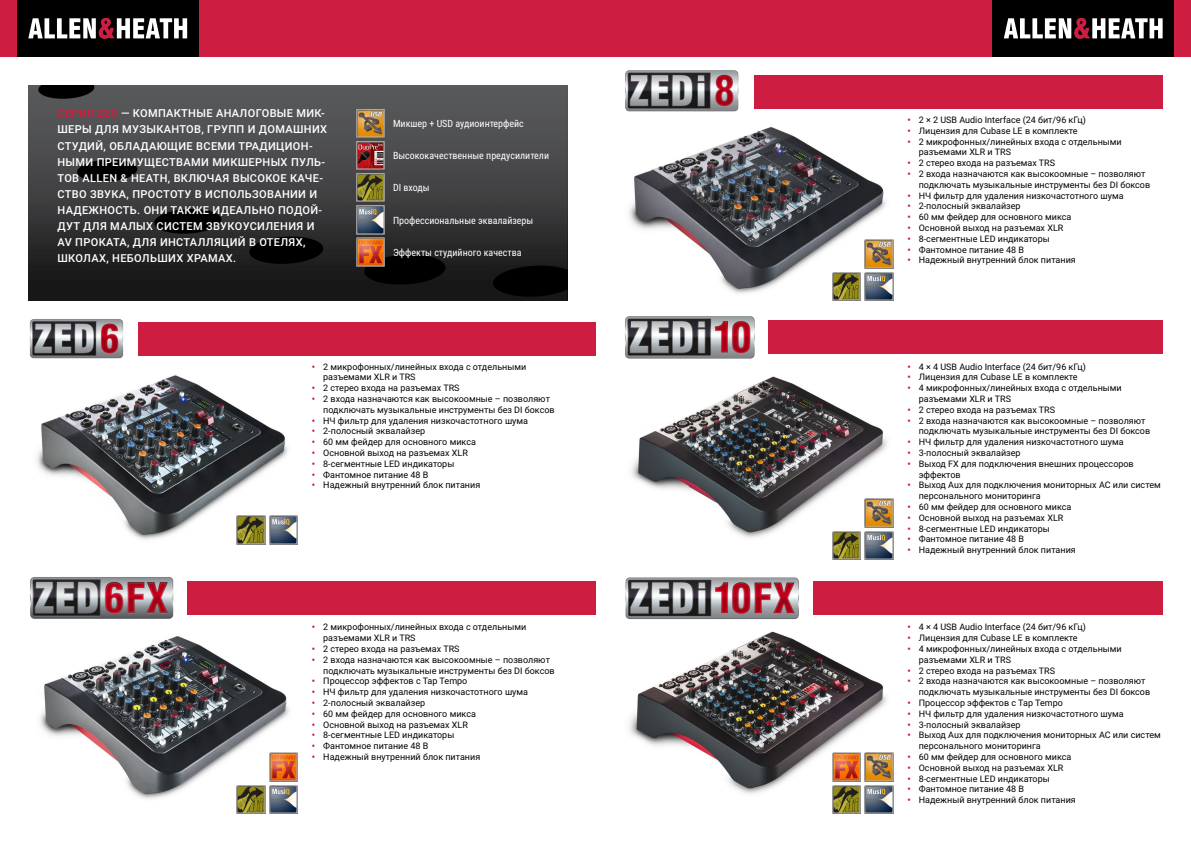
<style>
.page{position:relative;width:1191px;height:842px;background:#fff}
.page>*{position:absolute;margin:0;border:0;box-sizing:border-box;transform-origin:0 0}
.t1{font:500 11px/16px "Roboto";letter-spacing:.03em;color:#fff}
.t2{font:10px "Roboto Condensed";color:#fff}
.t3{font:9px/10.8px "Roboto";color:#000}
.s1{font-weight:700;color:#cd1e41}
.s2{font-weight:900;color:#cd1e41}
</style>
<div class="page">
<div style="left:0;top:0;width:1191px;height:57px;background:#cd1e41"></div>
<div style="left:17px;top:0;width:181px;height:57px;background:#000"></div>
<svg style="left:28px;top:18px;width:159px;height:21px"></svg>
<div style="left:992px;top:0;width:182px;height:57px;background:#000"></div>
<svg style="left:1003px;top:18px;width:159px;height:21px"></svg>
<div style="left:754px;top:75px;width:408px;height:34px;background:#cd1e41"></div>
<div style="left:138px;top:322px;width:457px;height:34px;background:#cd1e41"></div>
<img style="left:28px;top:85px;width:539px;height:215px">
<div style="left:768px;top:320px;width:394px;height:34px;background:#cd1e41"></div>
<div style="left:187px;top:581px;width:408px;height:34px;background:#cd1e41"></div>
<div style="left:813px;top:581px;width:349px;height:34px;background:#cd1e41"></div>
<img style="left:629px;top:127px;width:264px;height:173px">
<img style="left:37px;top:375px;width:261px;height:169px">
<img style="left:40px;top:636px;width:258px;height:169px">
<img style="left:631px;top:376px;width:262px;height:172px">
<img style="left:629px;top:631px;width:264px;height:169px">
<img style="left:356px;top:141px;width:29px;height:29px">
<img style="left:356px;top:238px;width:29px;height:28px">
<img style="left:356px;top:174px;width:29px;height:28px">
<img style="left:356px;top:206px;width:29px;height:28px">
<img style="left:356px;top:109px;width:29px;height:29px">
<img style="left:625px;top:70px;width:114px;height:42px">
<img style="left:865px;top:240px;width:28px;height:28px">
<img style="left:832px;top:272px;width:29px;height:28px">
<img style="left:865px;top:272px;width:28px;height:28px">
<img style="left:29px;top:319px;width:95px;height:40px">
<img style="left:625px;top:316px;width:130px;height:43px">
<img style="left:237px;top:516px;width:28px;height:28px">
<img style="left:269px;top:516px;width:29px;height:28px">
<img style="left:864px;top:499px;width:29px;height:28px">
<img style="left:832px;top:531px;width:28px;height:29px">
<img style="left:865px;top:531px;width:28px;height:29px">
<img style="left:30px;top:577px;width:144px;height:42px">
<img style="left:625px;top:577px;width:174px;height:43px">
<img style="left:269px;top:753px;width:29px;height:28px">
<img style="left:832px;top:753px;width:28px;height:28px">
<img style="left:237px;top:785px;width:28px;height:29px">
<img style="left:269px;top:785px;width:29px;height:29px">
<img style="left:864px;top:753px;width:29px;height:28px">
<img style="left:832px;top:785px;width:28px;height:29px">
<img style="left:865px;top:785px;width:28px;height:29px">
<p class="t1" style="left:57px;top:105px;width:271px"><span class="s1">СЕРИЯ ZED</span> — КОМПАКТНЫЕ АНАЛОГОВЫЕ МИК-ШЕРЫ ДЛЯ МУЗЫКАНТОВ, ГРУПП И ДОМАШНИХ СТУДИЙ, ОБЛАДАЮЩИЕ ВСЕМИ ТРАДИЦИОН-НЫМИ ПРЕИМУЩЕСТВАМИ МИКШЕРНЫХ ПУЛЬ-ТОВ ALLEN &amp; HEATH, ВКЛЮЧАЯ ВЫСОКОЕ КАЧЕ-СТВО ЗВУКА, ПРОСТОТУ В ИСПОЛЬЗОВАНИИ И НАДЕЖНОСТЬ. ОНИ ТАКЖЕ ИДЕАЛЬНО ПОДОЙ-ДУТ ДЛЯ МАЛЫХ СИСТЕМ ЗВУКОУСИЛЕНИЯ И AV ПРОКАТА, ДЛЯ ИНСТАЛЛЯЦИЙ В ОТЕЛЯХ, ШКОЛАХ, НЕБОЛЬШИХ ХРАМАХ.</p>
<p class="t3" style="left:907px;top:114px;width:180px"><span class="s2">•</span> 2 × 2 USB Audio Interface (24 бит/96 кГц)</p>
<p class="t2" style="left:393px;top:116px;width:132px">Микшер + USD аудиоинтерфейс</p>
<p class="t3" style="left:907px;top:125px;width:172px"><span class="s2">•</span> Лицензия для Cubase LE в комплекте</p>
<p class="t3" style="left:918px;top:136px;width:204px;text-indent:-11px"><span class="s2">•</span> 2 микрофонных/линейных входа с отдельными разъемами XLR и TRS</p>
<p class="t3" style="left:907px;top:157px;width:149px"><span class="s2">•</span> 2 стерео входа на разъемах TRS</p>
<p class="t3" style="left:918px;top:168px;width:233px;text-indent:-11px"><span class="s2">•</span> 2 входа назначаются как высокоомные – позволяют подключать музыкальные инструменты без DI боксов</p>
<p class="t3" style="left:907px;top:190px;width:218px"><span class="s2">•</span> НЧ фильтр для удаления низкочастотного шума</p>
<p class="t3" style="left:907px;top:200px;width:115px"><span class="s2">•</span> 2-полосный эквалайзер</p>
<p class="t3" style="left:907px;top:211px;width:165px"><span class="s2">•</span> 60 мм фейдер для основного микса</p>
<p class="t3" style="left:907px;top:222px;width:157px"><span class="s2">•</span> Основной выход на разъемах XLR</p>
<p class="t3" style="left:907px;top:233px;width:144px"><span class="s2">•</span> 8-сегментные LED индикаторы</p>
<p class="t3" style="left:907px;top:244px;width:118px"><span class="s2">•</span> Фантомное питание 48 В</p>
<p class="t3" style="left:907px;top:254px;width:170px"><span class="s2">•</span> Надежный внутренний блок питания</p>
<p class="t2" style="left:393px;top:149px;width:158px">Высококачественные предусилители</p>
<p class="t2" style="left:393px;top:181px;width:38px">DI входы</p>
<p class="t2" style="left:393px;top:213px;width:142px">Профессиональные эквалайзеры</p>
<p class="t2" style="left:393px;top:245px;width:130px">Эффекты студийного качества</p>
<p class="t3" style="left:323px;top:361px;width:204px;text-indent:-11px"><span class="s2">•</span> 2 микрофонных/линейных входа с отдельными разъемами XLR и TRS</p>
<p class="t3" style="left:312px;top:382px;width:149px"><span class="s2">•</span> 2 стерео входа на разъемах TRS</p>
<p class="t3" style="left:323px;top:393px;width:233px;text-indent:-11px"><span class="s2">•</span> 2 входа назначаются как высокоомные – позволяют подключать музыкальные инструменты без DI боксов</p>
<p class="t3" style="left:312px;top:415px;width:218px"><span class="s2">•</span> НЧ фильтр для удаления низкочастотного шума</p>
<p class="t3" style="left:312px;top:425px;width:115px"><span class="s2">•</span> 2-полосный эквалайзер</p>
<p class="t3" style="left:312px;top:436px;width:165px"><span class="s2">•</span> 60 мм фейдер для основного микса</p>
<p class="t3" style="left:312px;top:447px;width:157px"><span class="s2">•</span> Основной выход на разъемах XLR</p>
<p class="t3" style="left:312px;top:458px;width:144px"><span class="s2">•</span> 8-сегментные LED индикаторы</p>
<p class="t3" style="left:312px;top:469px;width:118px"><span class="s2">•</span> Фантомное питание 48 В</p>
<p class="t3" style="left:312px;top:479px;width:170px"><span class="s2">•</span> Надежный внутренний блок питания</p>
<p class="t3" style="left:323px;top:621px;width:204px;text-indent:-11px"><span class="s2">•</span> 2 микрофонных/линейных входа с отдельными разъемами XLR и TRS</p>
<p class="t3" style="left:312px;top:643px;width:149px"><span class="s2">•</span> 2 стерео входа на разъемах TRS</p>
<p class="t3" style="left:323px;top:654px;width:233px;text-indent:-11px"><span class="s2">•</span> 2 входа назначаются как высокоомные – позволяют подключать музыкальные инструменты без DI боксов</p>
<p class="t3" style="left:312px;top:675px;width:157px"><span class="s2">•</span> Процессор эффектов с Tap Tempo</p>
<p class="t3" style="left:312px;top:686px;width:218px"><span class="s2">•</span> НЧ фильтр для удаления низкочастотного шума</p>
<p class="t3" style="left:312px;top:697px;width:115px"><span class="s2">•</span> 2-полосный эквалайзер</p>
<p class="t3" style="left:312px;top:708px;width:165px"><span class="s2">•</span> 60 мм фейдер для основного микса</p>
<p class="t3" style="left:312px;top:719px;width:157px"><span class="s2">•</span> Основной выход на разъемах XLR</p>
<p class="t3" style="left:312px;top:729px;width:144px"><span class="s2">•</span> 8-сегментные LED индикаторы</p>
<p class="t3" style="left:312px;top:740px;width:118px"><span class="s2">•</span> Фантомное питание 48 В</p>
<p class="t3" style="left:312px;top:751px;width:170px"><span class="s2">•</span> Надежный внутренний блок питания</p>
<p class="t3" style="left:907px;top:361px;width:180px"><span class="s2">•</span> 4 × 4 USB Audio Interface (24 бит/96 кГц)</p>
<p class="t3" style="left:907px;top:371px;width:172px"><span class="s2">•</span> Лицензия для Cubase LE в комплекте</p>
<p class="t3" style="left:918px;top:382px;width:204px;text-indent:-11px"><span class="s2">•</span> 4 микрофонных/линейных входа с отдельными разъемами XLR и TRS</p>
<p class="t3" style="left:907px;top:404px;width:149px"><span class="s2">•</span> 2 стерео входа на разъемах TRS</p>
<p class="t3" style="left:918px;top:415px;width:233px;text-indent:-11px"><span class="s2">•</span> 2 входа назначаются как высокоомные – позволяют подключать музыкальные инструменты без DI боксов</p>
<p class="t3" style="left:907px;top:436px;width:218px"><span class="s2">•</span> НЧ фильтр для удаления низкочастотного шума</p>
<p class="t3" style="left:907px;top:447px;width:115px"><span class="s2">•</span> 3-полосный эквалайзер</p>
<p class="t3" style="left:918px;top:458px;width:216px;text-indent:-11px"><span class="s2">•</span> Выход FX для подключения внешних процессоров эффектов</p>
<p class="t3" style="left:918px;top:479px;width:243px;text-indent:-11px"><span class="s2">•</span> Выход Aux для подключения мониторных АС или систем персонального мониторинга</p>
<p class="t3" style="left:907px;top:501px;width:165px"><span class="s2">•</span> 60 мм фейдер для основного микса</p>
<p class="t3" style="left:907px;top:512px;width:157px"><span class="s2">•</span> Основной выход на разъемах XLR</p>
<p class="t3" style="left:907px;top:523px;width:144px"><span class="s2">•</span> 8-сегментные LED индикаторы</p>
<p class="t3" style="left:907px;top:533px;width:118px"><span class="s2">•</span> Фантомное питание 48 В</p>
<p class="t3" style="left:907px;top:544px;width:170px"><span class="s2">•</span> Надежный внутренний блок питания</p>
<p class="t3" style="left:907px;top:621px;width:180px"><span class="s2">•</span> 4 × 4 USB Audio Interface (24 бит/96 кГц)</p>
<p class="t3" style="left:907px;top:632px;width:172px"><span class="s2">•</span> Лицензия для Cubase LE в комплекте</p>
<p class="t3" style="left:918px;top:643px;width:204px;text-indent:-11px"><span class="s2">•</span> 4 микрофонных/линейных входа с отдельными разъемами XLR и TRS</p>
<p class="t3" style="left:907px;top:665px;width:149px"><span class="s2">•</span> 2 стерео входа на разъемах TRS</p>
<p class="t3" style="left:918px;top:675px;width:233px;text-indent:-11px"><span class="s2">•</span> 2 входа назначаются как высокоомные – позволяют подключать музыкальные инструменты без DI боксов</p>
<p class="t3" style="left:907px;top:697px;width:157px"><span class="s2">•</span> Процессор эффектов с Tap Tempo</p>
<p class="t3" style="left:907px;top:708px;width:218px"><span class="s2">•</span> НЧ фильтр для удаления низкочастотного шума</p>
<p class="t3" style="left:907px;top:719px;width:115px"><span class="s2">•</span> 3-полосный эквалайзер</p>
<p class="t3" style="left:918px;top:729px;width:243px;text-indent:-11px"><span class="s2">•</span> Выход Aux для подключения мониторных АС или систем персонального мониторинга</p>
<p class="t3" style="left:907px;top:751px;width:165px"><span class="s2">•</span> 60 мм фейдер для основного микса</p>
<p class="t3" style="left:907px;top:762px;width:157px"><span class="s2">•</span> Основной выход на разъемах XLR</p>
<p class="t3" style="left:907px;top:773px;width:144px"><span class="s2">•</span> 8-сегментные LED индикаторы</p>
<p class="t3" style="left:907px;top:783px;width:118px"><span class="s2">•</span> Фантомное питание 48 В</p>
<p class="t3" style="left:907px;top:794px;width:170px"><span class="s2">•</span> Надежный внутренний блок питания</p>
</div>
